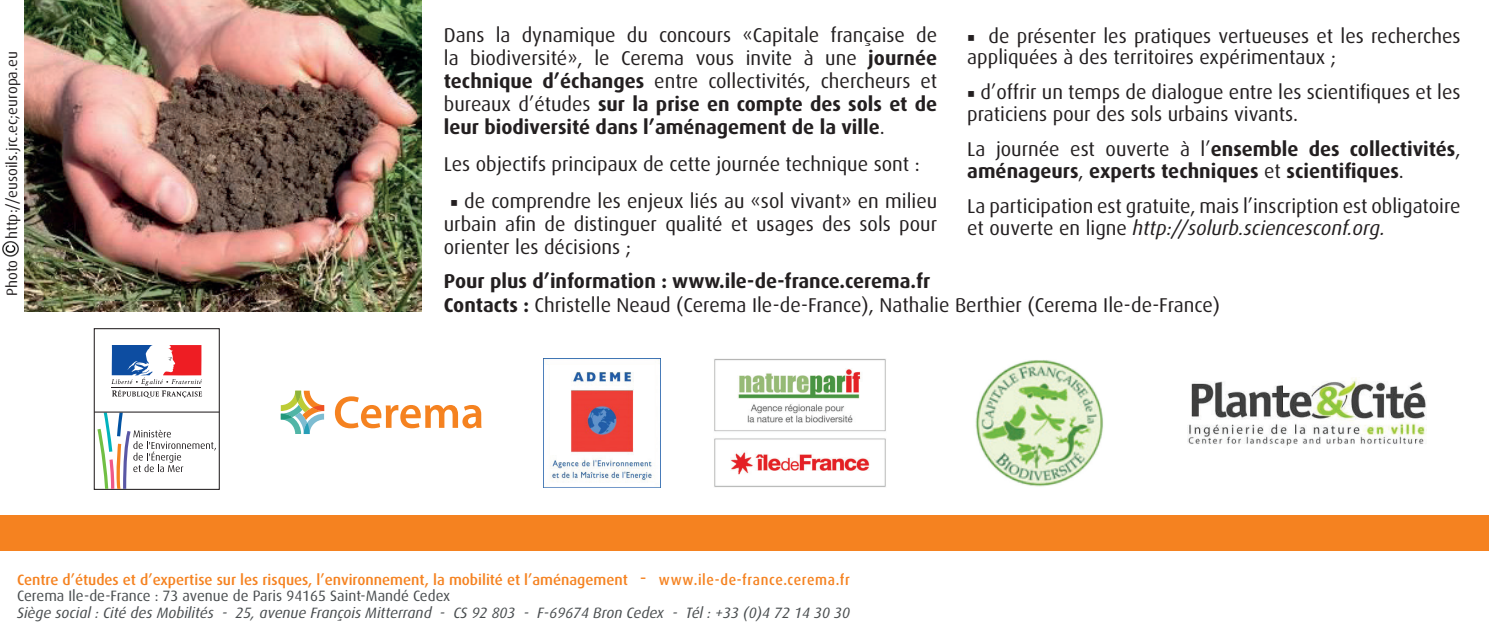
<style>
.page{position:relative;width:1489px;height:638px;background:#fff}
.page>*{position:absolute;margin:0;border:0;box-sizing:border-box;transform-origin:0 0}
.t1{font:20px/23px "Dax OT";color:#231f20}
.t2{font:700 20px/21.2px "Dax OT";color:#231f20}
.t3{font:500 15px/16.5px "Dax OT";color:#f58220}
.t4{font:italic 15px "Dax OT";color:#484c4e}
.t5{font:15px "Dax OT";color:#231f20}
.s1{font-weight:700}
.s2{font-family:"Minion Pro"}
.s3{font-weight:400}
.s4{font-style:italic}
.s5{font-weight:400;font-size:20px}
.s6{font-weight:400;color:#484c4e}
</style>
<div class="page">
<img style="left:543px;top:358px;width:117px;height:130px">
<div style="left:0;top:516px;width:1488px;height:35px;background:#f58220"></div>
<img style="left:24px;top:0;width:397px;height:312px">
<img style="left:3px;top:241px;width:16px;height:16px">
<img style="left:714px;top:359px;width:172px;height:128px">
<img style="left:975px;top:360px;width:128px;height:127px">
<svg style="left:335px;top:396px;width:146px;height:32px"></svg>
<svg style="left:281px;top:391px;width:43px;height:43px"></svg>
<div style="left:94px;top:328px;width:126px;height:162px;border:1px solid #231f20"></div>
<svg style="left:111px;top:345px;width:91px;height:53px"></svg>
<hr style="left:94px;top:411px;width:125px;height:1px;background:#231f20">
<svg style="left:97px;top:412px;width:119px;height:77px"></svg>
<img style="left:1187px;top:377px;width:239px;height:69px">
<p class="t5" style="left:4px;top:239px;width:189px;rotate:-90deg">http://eusoils.jrc.ec;europa.eu</p>
<p class="t5" style="left:4px;top:296px;width:38px;rotate:-90deg">Photo</p>
<p class="t1" style="left:444px;top:24px;width:495px;text-align:justify">Dans la dynamique du concours «Capitale française de la biodiversité», le Cerema vous invite à une <span class="s1">journée technique d’échanges</span> entre collectivités, chercheurs et bureaux d’études <span class="s1">sur la prise en compte des sols et de leur biodiversité dans l’aménagement de la ville</span>.</p>
<p class="t1" style="left:444px;top:153px;width:477px">Les objectifs principaux de cette journée technique sont :</p>
<p class="t1" style="left:444px;top:190px;width:495px;text-align:justify;text-indent:6px"><span class="s2">■</span> de comprendre les enjeux liés au «sol vivant» en milieu urbain afin de distinguer qualité et usages des sols pour orienter les décisions ;</p>
<p class="t1" style="left:967px;top:25px;width:495px;line-height:21.2px"><span class="s2">■</span> de présenter les pratiques vertueuses et les recherches appliquées à des territoires expérimentaux ;</p>
<p class="t1" style="left:967px;top:82px;width:495px;line-height:21.2px"><span class="s2">■</span> d’offrir un temps de dialogue entre les scientifiques et les praticiens pour des sols urbains vivants.</p>
<p class="t2" style="left:967px;top:139px;width:495px"><span class="s3">La journée est ouverte à l’</span>ensemble des collectivités<span class="s3">, </span>aménageurs<span class="s3">,</span> experts techniques <span class="s3">et</span> scientifiques<span class="s3">.</span></p>
<p class="t1" style="left:967px;top:196px;width:495px;line-height:21.2px">La participation est gratuite, mais l’inscription est obligatoire et ouverte en ligne <span class="s4">http://solurb.sciencesconf.org.</span></p>
<p class="t1" style="left:444px;top:269px;width:777px;line-height:24px"><span class="s1">Pour plus d’information : www.ile-de-france.cerema.fr<br>Contacts :</span> Christelle Neaud (Cerema Ile-de-France), Nathalie Berthier (Cerema Ile-de-France)</p>
<p class="t3" style="left:17px;top:571px;width:834px">Centre d’études et d’expertise sur les risques, l’environnement, la mobilité et l’aménagement <span class="s5">-</span> www.ile-de-france.cerema.fr<br><span class="s6">Cerema Ile-de-France : 73 avenue de Paris 94165 Saint-Mandé Cedex</span></p>
<p class="t4" style="left:17px;top:604px;width:834px">Siège social : Cité des Mobilités - 25, avenue François Mitterrand - CS 92 803 - F-69674 Bron Cedex - Tél : +33 (0)4 72 14 30 30</p>
</div>
